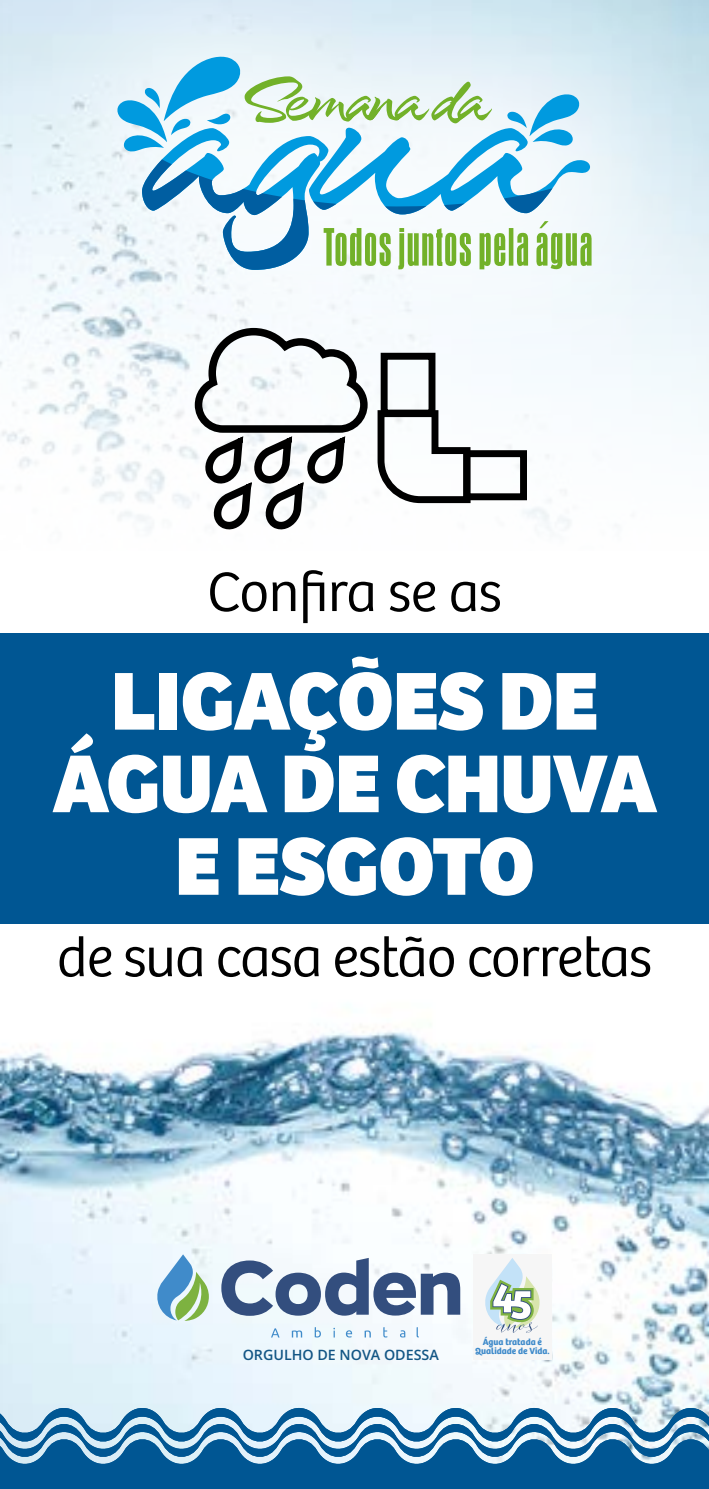
<style>
.page{position:relative;width:709px;height:1489px;background:#fff}
.page>*{position:absolute;margin:0;border:0;box-sizing:border-box;transform-origin:0 0}
.t1{font:800 85px/82.5px "Bree";letter-spacing:-.01em;color:#fff;text-align:center}
.t2{font:300 57.5px "Bree";letter-spacing:-.02em;color:#000}
.t3{font:600 14.25px "Open Sans";color:#135685}
.t4{font:700 9.25px/8.8px "Bree";color:#3e8aca;text-align:center}
</style>
<div class="page">
<img style="left:0;top:1026px;width:709px;height:377px">
<img style="left:1px;top:420px;width:190px;height:110px">
<div style="left:0;top:632px;width:709px;height:291px;background:#005693"></div>
<svg style="left:157px;top:1254px;width:52px;height:66px;background:#9cc5c2"></svg>
<svg style="left:221px;top:1257px;width:239px;height:58px"></svg>
<svg style="left:271px;top:1328px;width:8px;height:9px"></svg>
<svg style="left:292px;top:1330px;width:10px;height:7px"></svg>
<svg style="left:315px;top:1326px;width:6px;height:11px"></svg>
<svg style="left:333px;top:1327px;width:2px;height:10px"></svg>
<svg style="left:346px;top:1330px;width:6px;height:7px"></svg>
<svg style="left:364px;top:1330px;width:7px;height:7px"></svg>
<svg style="left:383px;top:1326px;width:4px;height:11px"></svg>
<svg style="left:400px;top:1330px;width:5px;height:7px"></svg>
<svg style="left:416px;top:1326px;width:3px;height:11px"></svg>
<div style="left:473px;top:1254px;width:78px;height:105px;background:#f6f6f6"></div>
<svg style="left:485px;top:1258px;width:54px;height:74px"></svg>
<div style="left:0;top:0;width:709px;height:420px;background:#fff;opacity:.75"></div>
<svg style="left:142px;top:128px;width:448px;height:93px;fill:#f1f8fb"></svg>
<svg style="left:507px;top:94px;width:73px;height:52px;background:#83cced"></svg>
<svg style="left:117px;top:56px;width:375px;height:96px"></svg>
<svg style="left:142px;top:159px;width:410px;height:111px;fill:#f4f9fc"></svg>
<svg style="left:191px;top:221px;width:401px;height:412px"></svg>
<svg style="left:0;top:1403px;width:709px;height:85px;background:#5590b8"></svg>
<p class="t2" style="left:207px;top:549px;width:296px">Confira se as</p>
<h1 class="t1" style="left:53px;top:651px;width:606px">LIGAÇÕES DE<br>ÁGUA DE CHUVA<br>E ESGOTO</h1>
<p class="t2" style="left:57px;top:914px;width:597px">de sua casa estão corretas</p>
<p class="t3" style="left:243px;top:1344px;width:198px">ORGULHO DE NOVA ODESSA</p>
<p class="t4" style="left:475px;top:1336px;width:76px">Água tratada é<br>Qualidade de Vida.</p>
</div>
